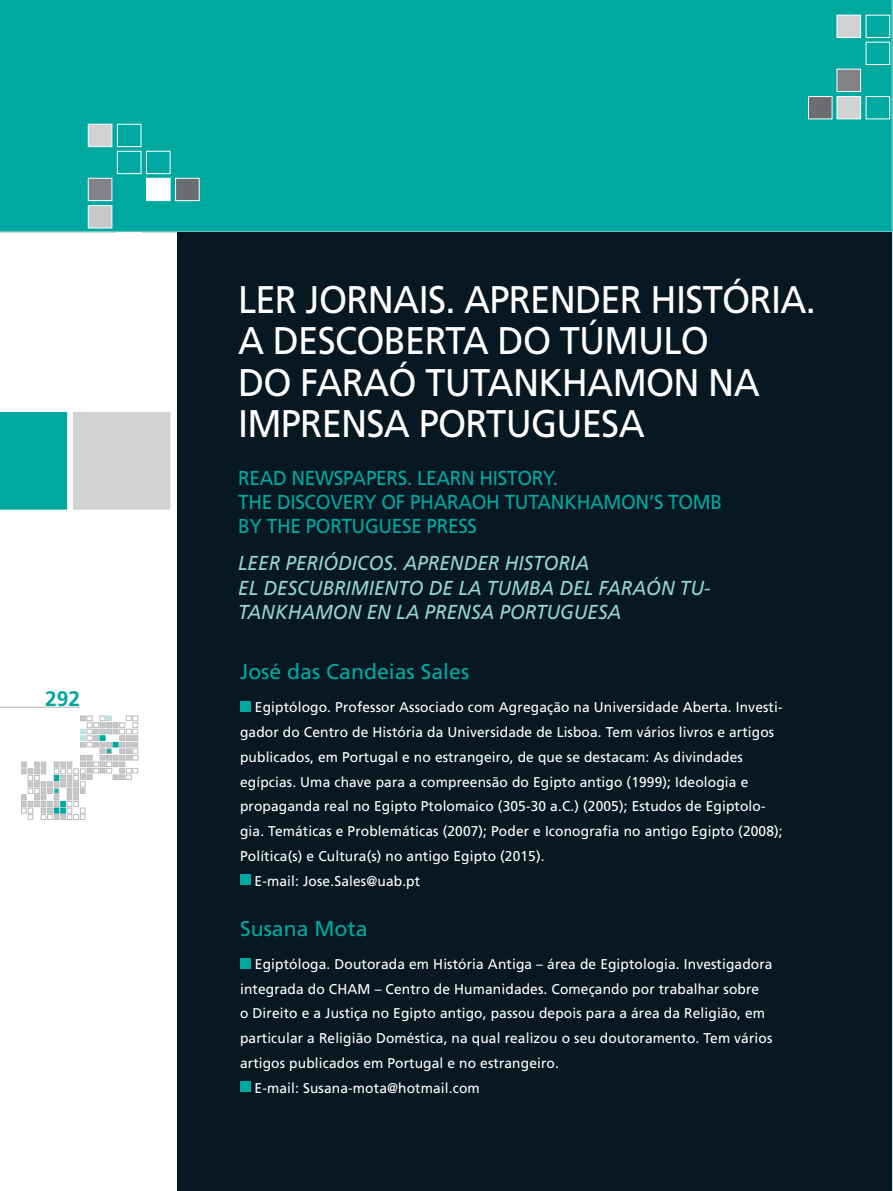
<style>
.page{position:relative;width:893px;height:1191px;background:#fff}
.page>*{position:absolute;margin:0;border:0;box-sizing:border-box;transform-origin:0 0}
.t1{font:38.55px/41.5px "Frutiger";letter-spacing:-.02em;color:#fff;scale:.94 1}
.t2{font:21.3px "Frutiger";color:#00a9a0}
.t3{font:700 21px "Frutiger";color:#00a9a0}
.t4{font:italic 20.1px/24.2px "Frutiger";color:#95d5d3;scale:.94 1}
.t5{font:20.1px/24.2px "Frutiger";letter-spacing:-.015em;color:#00a9a0;scale:.94 1}
.t6{font:14.1px "Frutiger";letter-spacing:.01em;color:#fff}
</style>
<div class="page">
<svg style="left:21px;top:716px;width:117px;height:103px"></svg>
<div style="left:0;top:0;width:893px;height:232px;background:#00a9a0"></div>
<div style="left:88px;top:178px;width:24px;height:23px;background:#808285;border:1px solid #fff"></div>
<div style="left:146px;top:178px;width:24px;height:23px;background:#fff;border:1px solid #fff"></div>
<div style="left:175px;top:178px;width:24px;height:23px;background:#6c6d70;border:1px solid #fff"></div>
<div style="left:117px;top:151px;width:24px;height:23px;border:1px solid #fff"></div>
<div style="left:146px;top:151px;width:24px;height:23px;border:1px solid #fff"></div>
<div style="left:88px;top:124px;width:24px;height:23px;background:#d1d2d4;border:1px solid #fff"></div>
<div style="left:117px;top:124px;width:24px;height:23px;border:1px solid #fff"></div>
<div style="left:117px;top:232px;width:24px;height:23px;border:1px solid #fff"></div>
<div style="left:88px;top:205px;width:24px;height:23px;background:#c7c8ca;border:1px solid #fff"></div>
<div style="left:837px;top:69px;width:24px;height:23px;background:#808285;border:1px solid #fff"></div>
<div style="left:866px;top:42px;width:24px;height:23px;border:1px solid #fff"></div>
<div style="left:837px;top:15px;width:24px;height:23px;background:#d1d2d4;border:1px solid #fff"></div>
<div style="left:866px;top:15px;width:24px;height:23px;border:1px solid #fff"></div>
<div style="left:837px;top:96px;width:24px;height:23px;background:#d1d2d4;border:1px solid #fff"></div>
<div style="left:866px;top:96px;width:24px;height:23px;border:1px solid #fff"></div>
<div style="left:808px;top:96px;width:24px;height:23px;background:#6c6d70;border:1px solid #fff"></div>
<div style="left:177px;top:232px;width:716px;height:959px;background:#071822"></div>
<div style="left:72px;top:411px;width:99px;height:99px;background:#d1d2d4;border:1px solid #fff"></div>
<div style="left:0;top:412px;width:68px;height:98px;background:#00a9a0"></div>
<hr style="left:0;top:707px;width:80px;height:1px;background:#b2b3b7">
<div style="left:240px;top:701px;width:11px;height:11px;background:#00a9a0"></div>
<div style="left:240px;top:874px;width:11px;height:11px;background:#00a9a0"></div>
<div style="left:240px;top:958px;width:11px;height:11px;background:#00a9a0"></div>
<div style="left:240px;top:1081px;width:11px;height:11px;background:#00a9a0"></div>
<h3 class="t3" style="left:45px;top:686px;width:37px">292</h3>
<h1 class="t1" style="left:238px;top:278px;width:616px">LER JORNAIS. APRENDER HISTÓRIA.<br>A DESCOBERTA DO TÚMULO<br>DO FARAÓ TUTANKHAMON NA<br>IMPRENSA PORTUGUESA</h1>
<h3 class="t5" style="left:238px;top:465px;width:516px">READ NEWSPAPERS. LEARN HISTORY.<br>THE DISCOVERY OF PHARAOH TUTANKHAMON’S TOMB<br>BY THE PORTUGUESE PRESS</h3>
<h3 class="t4" style="left:238px;top:551px;width:504px">LEER PERIÓDICOS. APRENDER HISTORIA<br>EL DESCUBRIMIENTO DE LA TUMBA DEL FARAÓN TU-<br>TANKHAMON EN LA PRENSA PORTUGUESA</h3>
<h2 class="t2" style="left:240px;top:659px;width:231px">José das Candeias Sales</h2>
<p class="t6" style="left:255px;top:699px;width:529px">Egiptólogo. Professor Associado com Agregação na Universidade Aberta. Investi-</p>
<p class="t6" style="left:240px;top:724px;width:536px">gador do Centro de História da Universidade de Lisboa. Tem vários livros e artigos</p>
<p class="t6" style="left:240px;top:748px;width:504px">publicados, em Portugal e no estrangeiro, de que se destacam: As divindades</p>
<p class="t6" style="left:240px;top:773px;width:510px">egípcias. Uma chave para a compreensão do Egipto antigo (1999); Ideologia e</p>
<p class="t6" style="left:240px;top:798px;width:527px">propaganda real no Egipto Ptolomaico (305-30 a.C.) (2005); Estudos de Egiptolo-</p>
<p class="t6" style="left:240px;top:823px;width:544px">gia. Temáticas e Problemáticas (2007); Poder e Iconografia no antigo Egipto (2008);</p>
<p class="t6" style="left:240px;top:847px;width:306px">Política(s) e Cultura(s) no antigo Egipto (2015).</p>
<p class="t6" style="left:255px;top:872px;width:167px">E-mail: Jose.Sales@uab.pt</p>
<h2 class="t2" style="left:240px;top:916px;width:129px">Susana Mota</h2>
<p class="t6" style="left:255px;top:955px;width:519px">Egiptóloga. Doutorada em História Antiga – área de Egiptologia. Investigadora</p>
<p class="t6" style="left:240px;top:980px;width:521px">integrada do CHAM – Centro de Humanidades. Começando por trabalhar sobre</p>
<p class="t6" style="left:240px;top:1005px;width:527px">o Direito e a Justiça no Egipto antigo, passou depois para a área da Religião, em</p>
<p class="t6" style="left:240px;top:1030px;width:534px">particular a Religião Doméstica, na qual realizou o seu doutoramento. Tem vários</p>
<p class="t6" style="left:240px;top:1054px;width:320px">artigos publicados em Portugal e no estrangeiro.</p>
<p class="t6" style="left:255px;top:1079px;width:227px">E-mail: Susana-mota@hotmail.com</p>
</div>
